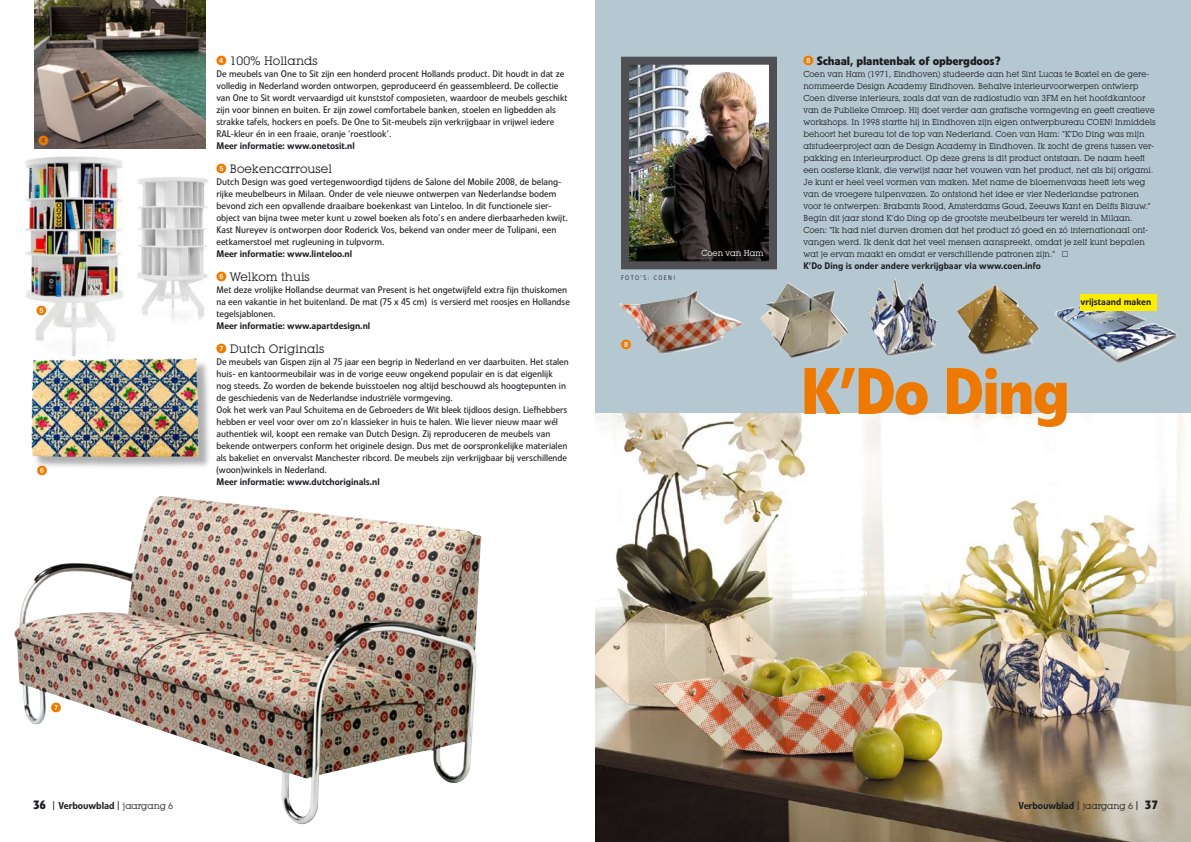
<style>
.page{position:relative;width:1191px;height:842px;background:#fff}
.page>*{position:absolute;margin:0;border:0;box-sizing:border-box;transform-origin:0 0}
.t1{font:700 65px "Linotype Veto";color:#ee7900}
.t2{font:12px "Lubalin Graph IT Cby BT";color:#1b1c20}
.t3{font:700 12px "Linotype Veto";color:#1b1c20}
.t4{font:500 10px "Linotype Veto";letter-spacing:-.01em;color:#1b1c20}
.t5{font:10px "European Pi One";color:#ee7900}
.t6{font:9.5px/12px "Linotype Veto";color:#1b1c20}
.t7{font:500 9.5px "Linotype Veto";color:#1b1c20}
.t8{font:8.5px/12px "Lubalin Graph IT Cby BT";color:#1b1c20;scale:.96 1}
.t9{font:8.5px "Lubalin Graph IT Cby BT";color:#fff;scale:.96 1}
.t10{font:300 6.5px "Linotype Veto";color:#1b1c20}
.s1{font-weight:700;font-size:12px}
.s2{font-family:"Lubalin Graph IT Cby BT";font-size:9px}
.s3{font-family:"Lubalin Graph IT Cby BT";font-weight:400;font-size:9px}
</style>
<div class="page">
<div style="left:595px;top:0;width:596px;height:414px;background:#b5c7d1"></div>
<div style="left:804px;top:57px;width:8px;height:8px;background:#fff;border-radius:50%"></div>
<img style="left:595px;top:414px;width:596px;height:428px">
<img style="left:630px;top:66px;width:138px;height:194px">
<div style="left:621px;top:57px;width:156px;height:212px;border:8px solid #504f53"></div>
<img style="left:25px;top:156px;width:183px;height:200px">
<div style="left:32px;top:359px;width:180px;height:112px;background:#1b1c20;opacity:.35"></div>
<img style="left:31px;top:358px;width:168px;height:99px">
<img style="left:34px;top:0;width:171px;height:149px">
<div style="left:701px;top:250px;width:64px;height:9px;background:#1b1c20;opacity:.95"></div>
<img style="left:14px;top:496px;width:467px;height:329px">
<img style="left:618px;top:278px;width:560px;height:85px">
<div style="left:1080px;top:294px;width:77px;height:16px;background:#ffed00"></div>
<p class="t5" style="left:39px;top:135px;width:11px">4</p>
<p class="t5" style="left:37px;top:305px;width:11px">5</p>
<p class="t5" style="left:37px;top:465px;width:11px">6</p>
<p class="t5" style="left:51px;top:702px;width:11px">7</p>
<p class="t2" style="left:216px;top:54px;width:103px"><sup>4</sup> 100% Hollands</p>
<p class="t6" style="left:216px;top:68px;width:352px">De meubels van One to Sit zijn een honderd procent Hollands product. Dit houdt in dat ze volledig in Nederland worden ontworpen, geproduceerd én geassembleerd. De collectie van One to Sit wordt vervaardigd uit kunststof composieten, waardoor de meubels geschikt zijn voor binnen en buiten. Er zijn zowel comfortabele banken, stoelen en ligbedden als strakke tafels, hockers en poefs. De One to Sit-meubels zijn verkrijgbaar in vrijwel iedere RAL-kleur én in een fraaie, oranje ‘roestlook’.</p>
<p class="t7" style="left:216px;top:140px;width:140px">Meer informatie: www.onetosit.nl</p>
<p class="t2" style="left:216px;top:162px;width:117px"><sup>5</sup> Boekencarrousel</p>
<p class="t6" style="left:216px;top:176px;width:353px">Dutch Design was goed vertegenwoordigd tijdens de Salone del Mobile 2008, de belang&shy;rijke meubelbeurs in Milaan. Onder de vele nieuwe ontwerpen van Nederlandse bodem bevond zich een opvallende draaibare boekenkast van Linteloo. In dit functionele sier&shy;object van bijna twee meter kunt u zowel boeken als foto’s en andere dierbaarheden kwijt.<br>Kast Nureyev is ontworpen door Roderick Vos, bekend van onder meer de Tulipani, een eetkamerstoel met rugleuning in tulpvorm.</p>
<p class="t7" style="left:216px;top:248px;width:137px">Meer informatie: www.linteloo.nl</p>
<p class="t2" style="left:216px;top:270px;width:95px"><sup>6</sup> Welkom thuis</p>
<p class="t6" style="left:216px;top:284px;width:355px">Met deze vrolijke Hollandse deurmat van Present is het ongetwijfeld extra fijn thuiskomen na een vakantie in het buitenland. De mat (75 x 45 cm) is versierd met roosjes en Hollandse tegelsjablonen.</p>
<p class="t7" style="left:216px;top:320px;width:155px">Meer informatie: www.apartdesign.nl</p>
<p class="t2" style="left:216px;top:342px;width:110px"><sup>7</sup> Dutch Originals</p>
<p class="t6" style="left:216px;top:356px;width:354px">De meubels van Gispen zijn al 75 jaar een begrip in Nederland en ver daarbuiten. Het stalen huis- en kantoormeubilair was in de vorige eeuw ongekend populair en is dat eigenlijk nog steeds. Zo worden de bekende buisstoelen nog altijd beschouwd als hoogtepunten in de geschiedenis van de Nederlandse industriële vormgeving.<br>Ook het werk van Paul Schuitema en de Gebroeders de Wit bleek tijdloos design. Liefhebbers hebben er veel voor over om zo’n klassieker in huis te halen. Wie liever nieuw maar wél authentiek wil, koopt een remake van Dutch Design. Zij reproduceren de meubels van bekende ontwerpers conform het originele design. Dus met de oorspronkelijke materialen als bakeliet en onvervalst Manchester ribcord. De meubels zijn verkrijgbaar bij verschillende (woon)winkels in Nederland.</p>
<p class="t7" style="left:216px;top:476px;width:165px">Meer informatie: www.dutchoriginals.nl</p>
<p class="t10" style="left:621px;top:274px;width:6px">FOTO</p>
<p class="t10" style="left:640px;top:274px;width:24px">’S: COEN</p>
<p class="t10" style="left:673px;top:274px;width:3px">!</p>
<p class="t5" style="left:621px;top:339px;width:11px">8</p>
<p class="t9" style="left:701px;top:248px;width:66px">Coen van Ham</p>
<p class="t3" style="left:803px;top:54px;width:199px"><sup>8</sup> Schaal, plantenbak of opbergdoos?</p>
<p class="t8" style="left:803px;top:68px;width:368px">Coen van Ham (1971, Eindhoven) studeerde aan het Sint Lucas te Boxtel en de gere&shy;nommeerde Design Academy Eindhoven. Behalve interieurvoorwerpen ontwierp Coen diverse interieurs, zoals dat van de radiostudio van 3FM en het hoofdkantoor van de Publieke Omroep. Hij doet verder aan grafische vormgeving en geeft creatieve workshops. In 1998 startte hij in Eindhoven zijn eigen ontwerpbureau COEN! Inmiddels behoort het bureau tot de top van Nederland. Coen van Ham: “K’Do Ding was mijn afstudeerproject aan de Design Academy in Eindhoven. Ik zocht de grens tussen ver&shy;pakking en interieurproduct. Op deze grens is dit product ontstaan. De naam heeft een oosterse klank, die verwijst naar het vouwen van het product, net als bij origami.<br>Je kunt er heel veel vormen van maken. Met name de bloemenvaas heeft iets weg van de vroegere tulpenvazen. Zo ontstond het idee er vier Nederlandse patronen voor te ontwerpen: Brabants Rood, Amsterdams Goud, Zeeuws Kant en Delfts Blauw.” Begin dit jaar stond K’do Ding op de grootste meubelbeurs ter wereld in Milaan.<br>Coen: “Ik had niet durven dromen dat het product zó goed en zó internationaal ont&shy;vangen werd. Ik denk dat het veel mensen aanspreekt, omdat je zelf kunt bepalen wat je ervan maakt en omdat er verschillende patronen zijn.”</p>
<p class="t7" style="left:803px;top:260px;width:239px">K’Do Ding is onder andere verkrijgbaar via www.coen.info</p>
<p class="t7" style="left:1080px;top:296px;width:72px">vrijstaand maken</p>
<h1 class="t1" style="left:800px;top:351px;width:271px">K’Do Ding</h1>
<p class="t4" style="left:33px;top:800px;width:142px"><span class="s1">36</span> <span class="s2">|</span> Verbouwblad <span class="s2">|</span> <span class="s3">jaargang 6</span></p>
<p class="t4" style="left:1018px;top:800px;width:141px">Verbouwblad <span class="s2">|</span> <span class="s3">jaargang 6</span> <span class="s2">|</span> <span class="s1">37</span></p>
</div>
